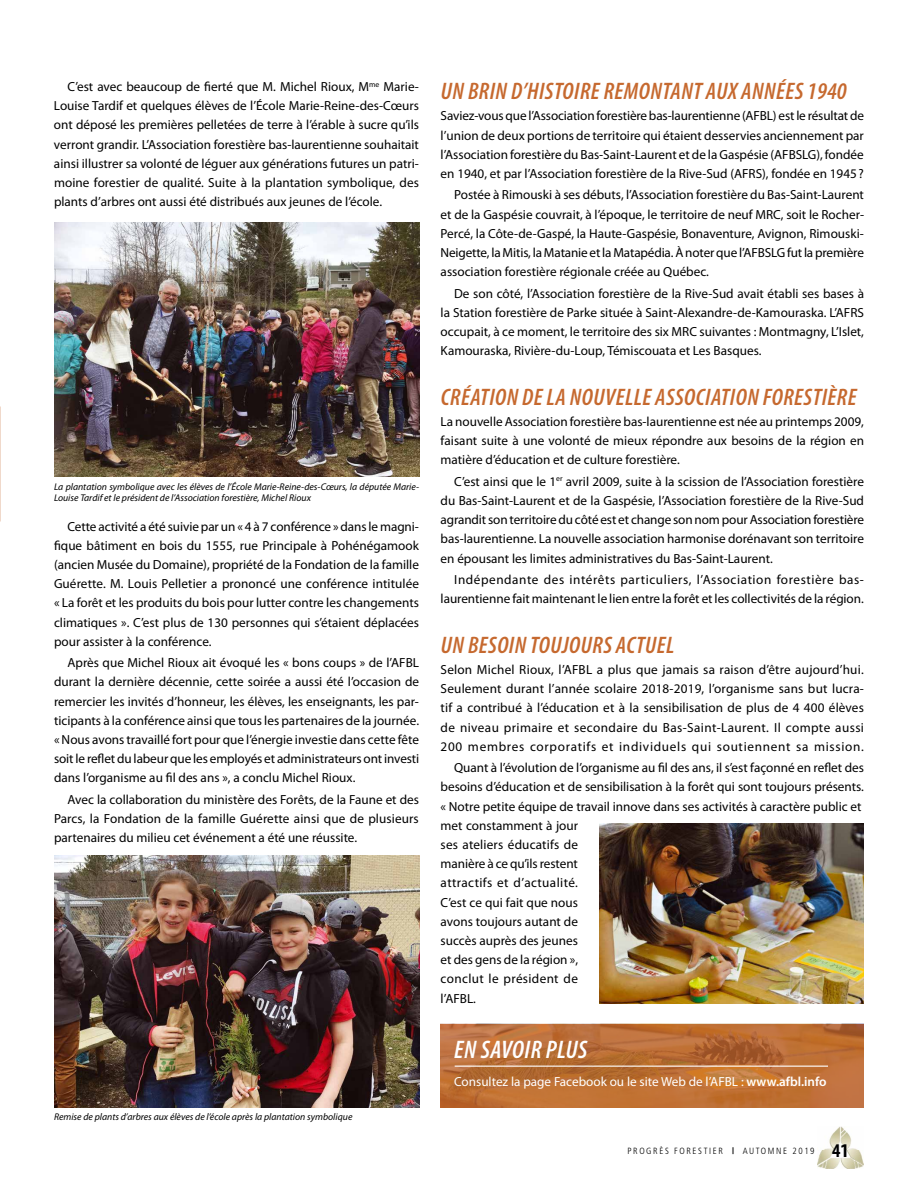
<style>
.page{position:relative;width:918px;height:1188px;background:#fff}
.page>*{position:absolute;margin:0;border:0;box-sizing:border-box;transform-origin:0 0}
.t1{font:italic 600 condensed 25.5px "Myriad Pro";letter-spacing:.02em;color:#fff}
.t2{font:italic 600 condensed 24px "Myriad Pro";letter-spacing:.02em;color:#c6692f}
.t3{font:13.2px/19.2px "Myriad Pro";color:#000;text-align:justify}
.t4{font:13.2px "Myriad Pro";color:#fff}
.t5{font:italic 9.75px/11.7px "Myriad Pro";color:#000}
.t6{font:300 condensed 9px "Frutiger";letter-spacing:.18em;color:#000}
.s1{font-weight:600}
.s2{font-weight:700;font-stretch:normal}
.s3{font-family:"Myriad Pro";font-weight:700;font-size:19.5px}
</style>
<div class="page">
<img style="left:817px;top:1126px;width:47px;height:42px">
<img style="left:441px;top:1024px;width:423px;height:83px">
<hr style="left:0;top:522px;width:1px;height:115px;background:#000">
<hr style="left:455px;top:1066px;width:373px;height:1px;background:#fff">
<img style="left:54px;top:223px;width:365px;height:254px">
<img style="left:54px;top:856px;width:365px;height:251px">
<img style="left:600px;top:823px;width:264px;height:181px">
<p class="t3" style="left:54px;top:77px;width:367px;text-indent:14px">C’est avec beaucoup de fierté que M. Michel Rioux, M<sup>me</sup> Marie-Louise Tardif et quelques élèves de l’École Marie-Reine-des-Cœurs ont déposé les premières pelletées de terre à l’érable à sucre qu’ils verront grandir. L’Association forestière bas-laurentienne souhaitait ainsi illustrer sa volonté de léguer aux générations futures un patri&shy;moine forestier de qualité. Suite à la plantation symbolique, des plants d’arbres ont aussi été distribués aux jeunes de l’école.</p>
<p class="t5" style="left:54px;top:480px;width:367px">La plantation symbolique avec les élèves de l’École Marie-Reine-des-Cœurs, la députée Marie-<br>Louise Tardif et le président de l’Association forestière, Michel Rioux</p>
<p class="t3" style="left:54px;top:516px;width:367px;text-indent:14px">Cette activité a été suivie par un « 4 à 7 conférence » dans le magni&shy;fique bâtiment en bois du 1555, rue Principale à Pohénégamook (ancien Musée du Domaine), propriété de la Fondation de la famille Guérette. M. Louis Pelletier a prononcé une conférence intitulée « La forêt et les produits du bois pour lutter contre les changements climatiques ». C’est plus de 130 personnes qui s’étaient déplacées pour assister à la conférence.</p>
<p class="t3" style="left:54px;top:653px;width:367px;text-indent:14px">Après que Michel Rioux ait évoqué les « bons coups » de l’AFBL durant la dernière décennie, cette soirée a aussi été l’occasion de remercier les invités d’honneur, les élèves, les enseignants, les par&shy;ticipants à la conférence ainsi que tous les partenaires de la journée. « Nous avons travaillé fort pour que l’énergie investie dans cette fête soit le reflet du labeur que les employés et administrateurs ont investi dans l’organisme au fil des ans », a conclu Michel Rioux.</p>
<p class="t3" style="left:54px;top:789px;width:366px;text-indent:14px">Avec la collaboration du ministère des Forêts, de la Faune et des Parcs, la Fondation de la famille Guérette ainsi que de plusieurs partenaires du milieu cet événement a été une réussite.</p>
<p class="t5" style="left:54px;top:1110px;width:300px">Remise de plants d’arbres aux élèves de l’école après la plantation symbolique</p>
<h2 class="t2" style="left:441px;top:76px;width:407px">UN BRIN D’HISTOIRE REMONTANT AUX ANNÉES 1940</h2>
<p class="t3" style="left:441px;top:106px;width:425px">Saviez-vous que l’Association forestière bas-laurentienne (AFBL) est le résultat de l’union de deux portions de territoire qui étaient desservies anciennement par l’Association forestière du Bas-Saint-Laurent et de la Gaspésie (AFBSLG), fondée en 1940, et par l’Association forestière de la Rive-Sud (AFRS), fondée en 1945 ?</p>
<p class="t3" style="left:441px;top:185px;width:425px;text-indent:14px">Postée à Rimouski à ses débuts, l’Association forestière du Bas-Saint-Laurent et de la Gaspésie couvrait, à l’époque, le territoire de neuf MRC, soit le Rocher-Percé, la Côte-de-Gaspé, la Haute-Gaspésie, Bonaventure, Avignon, Rimouski-Neigette, la Mitis, la Matanie et la Matapédia. À noter que l’AFBSLG fut la première association forestière régionale créée au Québec.</p>
<p class="t3" style="left:441px;top:283px;width:425px;text-indent:14px">De son côté, l’Association forestière de la Rive-Sud avait établi ses bases à la Station forestière de Parke située à Saint-Alexandre-de-Kamouraska. L’AFRS occupait, à ce moment, le territoire des six MRC suivantes : Montmagny, L’Islet, Kamouraska, Rivière-du-Loup, Témiscouata et Les Basques.</p>
<h2 class="t2" style="left:441px;top:382px;width:417px">CRÉATION DE LA NOUVELLE ASSOCIATION FORESTIÈRE</h2>
<p class="t3" style="left:441px;top:412px;width:425px">La nouvelle Association forestière bas-laurentienne est née au printemps 2009, faisant suite à une volonté de mieux répondre aux besoins de la région en matière d’éducation et de culture forestière.</p>
<p class="t3" style="left:441px;top:472px;width:425px;text-indent:14px">C’est ainsi que le 1<sup>er</sup> avril 2009, suite à la scission de l’Association forestière du Bas-Saint-Laurent et de la Gaspésie, l’Association forestière de la Rive-Sud agrandit son territoire du côté est et change son nom pour Association forestière bas-laurentienne. La nouvelle association harmonise dorénavant son territoire en épousant les limites administratives du Bas-Saint-Laurent.</p>
<p class="t3" style="left:441px;top:570px;width:425px;text-align:right">Indépendante des intérêts particuliers, l’Association forestière bas&shy;laurentienne fait maintenant le lien entre la forêt et les collectivités de la région.</p>
<h2 class="t2" style="left:441px;top:630px;width:235px">UN BESOIN TOUJOURS ACTUEL</h2>
<p class="t3" style="left:441px;top:660px;width:425px">Selon Michel Rioux, l’AFBL a plus que jamais sa raison d’être aujourd’hui.<br>Seulement durant l’année scolaire 2018-2019, l’organisme sans but lucra&shy;tif a contribué à l’éducation et à la sensibilisation de plus de 4 400 élèves de niveau primaire et secondaire du Bas-Saint-Laurent. Il compte aussi 200 membres corporatifs et individuels qui soutiennent sa mission.</p>
<p class="t3" style="left:441px;top:758px;width:425px;text-indent:14px">Quant à l’évolution de l’organisme au fil des ans, il s’est façonné en reflet des besoins d’éducation et de sensibilisation à la forêt qui sont toujours présents. « Notre petite équipe de travail innove dans ses activités à caractère public et</p>
<p class="t3" style="left:441px;top:816px;width:139px">met constamment à jour ses ateliers éducatifs de manière à ce qu’ils restent attractifs et d’actualité.<br>C’est ce qui fait que nous avons toujours autant de succès auprès des jeunes et des gens de la région », conclut le président de l’AFBL.</p>
<h1 class="t1" style="left:454px;top:1034px;width:134px">EN SAVOIR PLUS</h1>
<p class="t4" style="left:454px;top:1073px;width:374px">Consultez la page Facebook ou le site Web de l’AFBL : <span class="s1">www.afbl.info</span></p>
<p class="t6" style="left:627px;top:1146px;width:223px">PROGRÈS FORESTIER <span class="s2">|</span> AUTOMNE 2019 <span class="s3">41</span></p>
</div>
